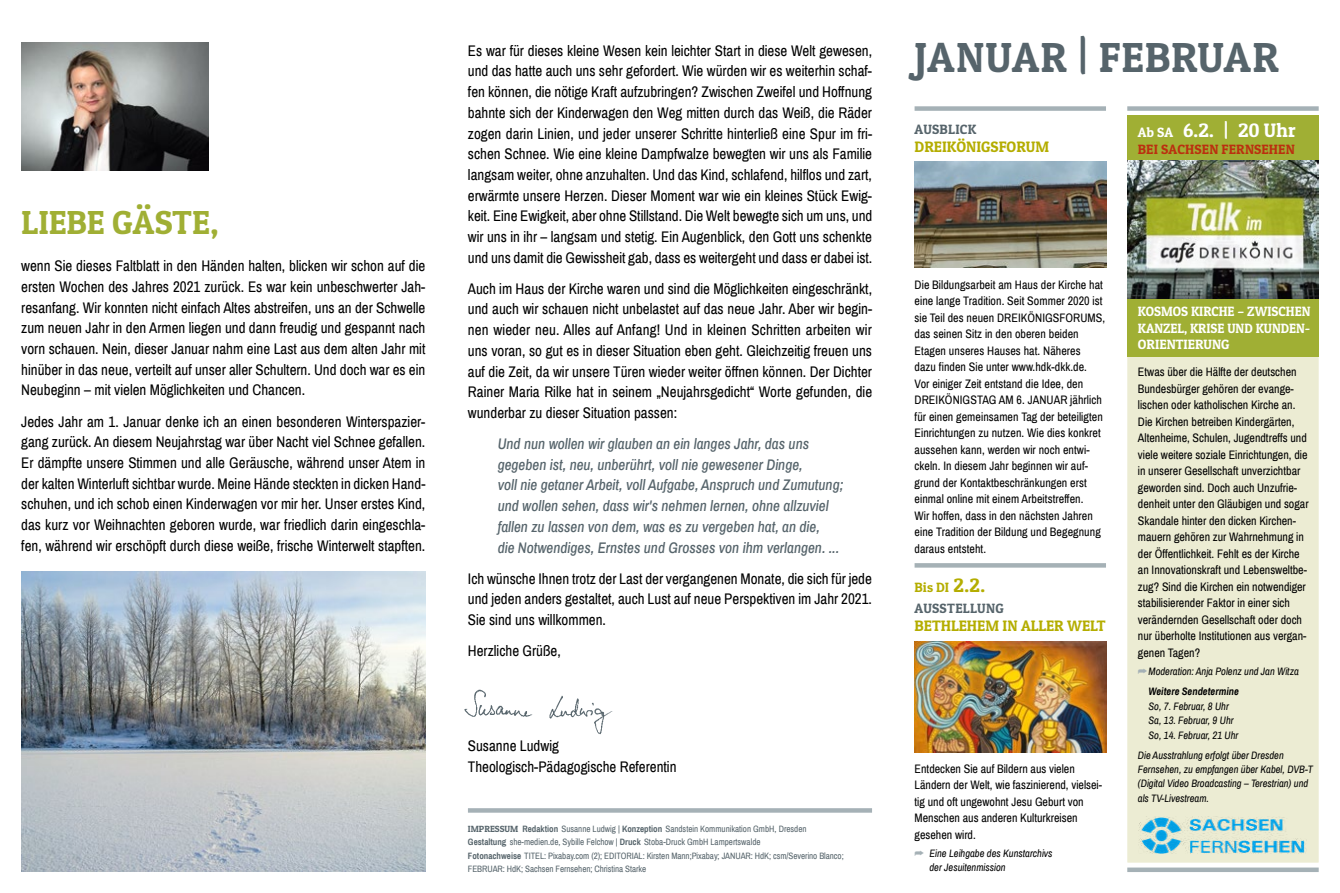
<style>
.page{position:relative;width:1340px;height:893px;background:#fff}
.page>*{position:absolute;margin:0;border:0;box-sizing:border-box;transform-origin:0 0}
.t1{font:42px "Patua One";letter-spacing:.015em;color:#56646b}
.t2{font:33.3px "Patua One";color:#a0af34}
.t3{font:19.5px "Patua One";color:#fff}
.t4{font:15.15px "Patua One";color:#b4ad00}
.t5{font:15px/20.7px "Archivo Narrow";color:#000;text-align:justify}
.t6{font:italic 500 15px/20.7px "Archivo Narrow";color:#56646b}
.t7{font:13.5px/16.5px "Patua One";color:#fff;text-align:justify;scale:.96 1}
.t8{font:13.5px/21px "Patua One";letter-spacing:.015em;color:#56646b}
.t9{font:13.5px "Patua One";letter-spacing:.01em;color:#bb2f0f}
.t10{font:12px/16.5px "Archivo Narrow";color:#000}
.t11{font:italic 10.5px/14.4px "Archivo Narrow";color:#000}
.t12{font:9px/13.2px "Archivo Narrow";letter-spacing:-.005em;color:#56646b}
.s1{font-family:"Patua One"}
.s2{font-weight:700}
.s3{font-size:13.5px}
.s4{color:#b4ad00}
.s5{font-size:19.5px;color:#b4ad00}
.s6{color:#a5b1b6}
</style>
<div class="page">
<img style="left:21px;top:43px;width:187px;height:128px">
<div style="left:1127px;top:345px;width:192px;height:524px;background:#ececd3"></div>
<div style="left:468px;top:808px;width:404px;height:5px;background:#a5b1b6"></div>
<img style="left:464px;top:689px;width:149px;height:46px">
<img style="left:21px;top:572px;width:404px;height:300px">
<div style="left:914px;top:106px;width:191px;height:5px;background:#a5b1b6"></div>
<div style="left:914px;top:563px;width:191px;height:5px;background:#a5b1b6"></div>
<img style="left:914px;top:161px;width:191px;height:107px">
<img style="left:914px;top:641px;width:191px;height:111px">
<div style="left:1127px;top:106px;width:191px;height:5px;background:#a5b1b6"></div>
<div style="left:1127px;top:867px;width:191px;height:5px;background:#a5b1b6"></div>
<img style="left:1138px;top:816px;width:168px;height:40px">
<div style="left:1127px;top:115px;width:191px;height:242px;background:#a0af34"></div>
<img style="left:1127px;top:160px;width:191px;height:139px">
<h2 class="t2" style="left:21px;top:201px;width:199px">LIEBE GÄSTE,</h2>
<p class="t5" style="left:21px;top:256px;width:405px">wenn Sie dieses Faltblatt in den Händen halten, blicken wir schon auf die ersten Wochen des Jahres 2021 zurück. Es war kein unbeschwerter Jah&shy;resanfang. Wir konnten nicht einfach Altes abstreifen, uns an der Schwelle zum neuen Jahr in den Armen liegen und dann freudig und gespannt nach vorn schauen. Nein, dieser Januar nahm eine Last aus dem alten Jahr mit hinüber in das neue, verteilt auf unser aller Schultern. Und doch war es ein Neubeginn – mit vielen Möglichkeiten und Chancen.</p>
<p class="t5" style="left:21px;top:411px;width:405px">Jedes Jahr am 1. Januar denke ich an einen besonderen Winterspazier&shy;gang zurück. An diesem Neujahrstag war über Nacht viel Schnee gefallen.<br>Er dämpfte unsere Stimmen und alle Geräusche, während unser Atem in der kalten Winterluft sichtbar wurde. Meine Hände steckten in dicken Hand&shy;schuhen, und ich schob einen Kinderwagen vor mir her. Unser erstes Kind, das kurz vor Weihnachten geboren wurde, war friedlich darin eingeschla&shy;fen, während wir erschöpft durch diese weiße, frische Winterwelt stapften.</p>
<p class="t5" style="left:468px;top:40px;width:406px">Es war für dieses kleine Wesen kein leichter Start in diese Welt gewesen, und das hatte auch uns sehr gefordert. Wie würden wir es weiterhin schaf&shy;fen können, die nötige Kraft aufzubringen? Zwischen Zweifel und Hoffnung bahnte sich der Kinderwagen den Weg mitten durch das Weiß, die Räder zogen darin Linien, und jeder unserer Schritte hinterließ eine Spur im fri&shy;schen Schnee. Wie eine kleine Dampfwalze bewegten wir uns als Familie langsam weiter, ohne anzuhalten. Und das Kind, schlafend, hilflos und zart, erwärmte unsere Herzen. Dieser Moment war wie ein kleines Stück Ewig&shy;keit. Eine Ewigkeit, aber ohne Stillstand. Die Welt bewegte sich um uns, und wir uns in ihr – langsam und stetig. Ein Augenblick, den Gott uns schenkte und uns damit die Gewissheit gab, dass es weitergeht und dass er dabei ist.</p>
<p class="t5" style="left:468px;top:278px;width:406px">Auch im Haus der Kirche waren und sind die Möglichkeiten eingeschränkt, und auch wir schauen nicht unbelastet auf das neue Jahr. Aber wir begin&shy;nen wieder neu. Alles auf Anfang! Und in kleinen Schritten arbeiten wir uns voran, so gut es in dieser Situation eben geht. Gleichzeitig freuen uns auf die Zeit, da wir unsere Türen wieder weiter öffnen können. Der Dichter Rainer Maria Rilke hat in seinem „Neujahrsgedicht“ Worte gefunden, die wunderbar zu dieser Situation passen:</p>
<p class="t6" style="left:497px;top:434px;width:347px">Und nun wollen wir glauben an ein langes Jahr, das uns gegeben ist, neu, unberührt, voll nie gewesener Dinge,<br>voll nie getaner Arbeit, voll Aufgabe, Anspruch und Zumutung; und wollen sehen, dass wir's nehmen lernen, ohne allzuviel fallen zu lassen von dem, was es zu vergeben hat, an die,<br>die Notwendiges, Ernstes und Grosses von ihm verlangen. ...</p>
<p class="t5" style="left:468px;top:568px;width:405px">Ich wünsche Ihnen trotz der Last der vergangenen Monate, die sich für jede und jeden anders gestaltet, auch Lust auf neue Perspektiven im Jahr 2021.<br>Sie sind uns willkommen.</p>
<p class="t5" style="left:468px;top:641px;width:94px">Herzliche Grüße,</p>
<p class="t5" style="left:468px;top:736px;width:210px">Susanne Ludwig<br>Theologisch-Pädagogische Referentin</p>
<p class="t12" style="left:468px;top:823px;width:377px"><span class="s1">IMPRESSUM</span> <span class="s2">Redaktion</span> Susanne Ludwig | <span class="s2">Konzeption</span> Sandstein Kommunikation GmbH, Dresden <span class="s2">Gestaltung</span> she-medien.de, Sybille Felchow | <span class="s2">Druck</span> Stoba-Druck GmbH Lampertswalde<br><span class="s2">Fotonachweise</span> TITEL: Pixabay.com (2); EDITORIAL: Kirsten Mann;Pixabay; JANUAR: HdK; csm/Severino Blanco; FEBRUAR: HdK; Sachsen Fernsehen; Christina Starke</p>
<h1 class="t1" style="left:914px;top:31px;width:366px">JANUAR | FEBRUAR</h1>
<p class="t8" style="left:914px;top:119px;width:63px">AUSBLICK</p>
<p class="t4" style="left:914px;top:137px;width:136px">DREIKÖNIGSFORUM</p>
<h3 class="t3" style="left:1137px;top:118px;width:159px"><span class="s3">Ab SA</span> 6.2. | 20 Uhr</h3>
<p class="t9" style="left:1137px;top:141px;width:158px">BEI SACHSEN FERNSEHEN</p>
<p class="t10" style="left:914px;top:276px;width:192px">Die Bildungsarbeit am Haus der Kirche hat eine lange Tradition. Seit Sommer 2020 ist sie Teil des neuen DREIKÖNIGSFORUMS, das seinen Sitz in den oberen beiden Etagen unseres Hauses hat. Näheres dazu finden Sie unter www.hdk-dkk.de.<br>Vor einiger Zeit entstand die Idee, den DREIKÖNIGSTAG AM 6. JANUAR jährlich für einen gemeinsamen Tag der beteiligten Einrichtungen zu nutzen. Wie dies konkret aussehen kann, werden wir noch entwi&shy;ckeln. In diesem Jahr beginnen wir auf&shy;grund der Kontaktbeschränkungen erst einmal online mit einem Arbeitstreffen.<br>Wir hoffen, dass in den nächsten Jahren eine Tradition der Bildung und Begegnung daraus entsteht.</p>
<p class="t8" style="left:914px;top:576px;width:91px"><span class="s4">Bis DI</span> <span class="s5">2.2.<br></span>AUSSTELLUNG</p>
<p class="t4" style="left:914px;top:616px;width:192px">BETHLEHEM IN ALLER WELT</p>
<p class="t10" style="left:914px;top:761px;width:189px">Entdecken Sie auf Bildern aus vielen Ländern der Welt, wie faszinierend, vielsei&shy;tig und oft ungewohnt Jesu Geburt von Menschen aus anderen Kulturkreisen gesehen wird.</p>
<p class="t11" style="left:929px;top:846px;width:125px;text-indent:-15px"><span class="s6">➦</span> Eine Leihgabe des Kunstarchivs der Jesuitenmission</p>
<p class="t7" style="left:1137px;top:303px;width:181px">KOSMOS KIRCHE – ZWISCHEN KANZEL, KRISE UND KUNDEN-ORIENTIERUNG</p>
<p class="t10" style="left:1137px;top:364px;width:172px">Etwas über die Hälfte der deutschen Bundesbürger gehören der evange&shy;lischen oder katholischen Kirche an.<br>Die Kirchen betreiben Kindergärten, Altenheime, Schulen, Jugendtreffs und viele weitere soziale Einrichtungen, die in unserer Gesellschaft unverzichtbar geworden sind. Doch auch Unzufrie&shy;denheit unter den Gläubigen und sogar Skandale hinter den dicken Kirchen&shy;mauern gehören zur Wahrnehmung in der Öffentlichkeit. Fehlt es der Kirche an Innovationskraft und Lebensweltbe&shy;zug? Sind die Kirchen ein notwendiger stabilisierender Faktor in einer sich verändernden Gesellschaft oder doch nur überholte Institutionen aus vergan&shy;genen Tagen?</p>
<p class="t11" style="left:1148px;top:661px;width:152px;line-height:20.9px;text-indent:-11px"><span class="s6">➦</span>Moderation: Anja Polenz und Jan Witza<br><span class="s2">Weitere Sendetermine</span></p>
<p class="t11" style="left:1148px;top:699px;width:91px">So, 7. Februar, 8 Uhr<br>Sa, 13. Februar, 9 Uhr<br>So, 14. Februar, 21 Uhr</p>
<p class="t11" style="left:1137px;top:748px;width:177px">Die Ausstrahlung erfolgt über Dresden Fernsehen, zu empfangen über Kabel, DVB-T (Digital Video Broadcasting – Terestrian) und als TV-Livestream.</p>
</div>
